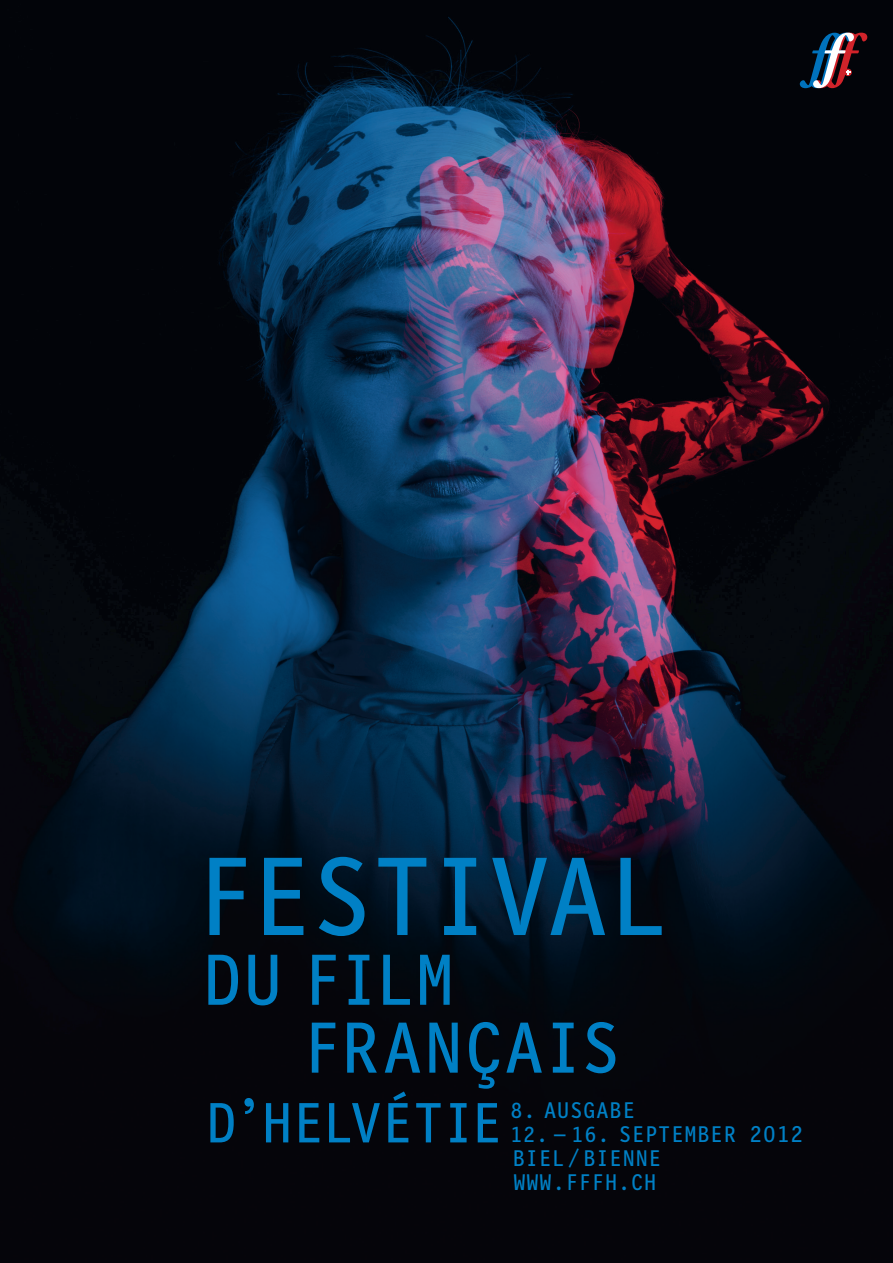
<style>
.page{position:relative;width:893px;height:1263px;background:#fff}
.page>*{position:absolute;margin:0;border:0;box-sizing:border-box;transform-origin:0 0}
.t1{font:112.65px "Letter Gothic";letter-spacing:.03em;color:#0080c5}
.t2{font:73.05px "Letter Gothic";letter-spacing:.05em;color:#0080c5}
.t3{font:57.45px "Letter Gothic";letter-spacing:.025em;color:#0080c5}
.t4{font:22.95px "Letter Gothic";letter-spacing:.07em;color:#0080c5}
.s1{font-size:24px}
</style>
<div class="page">
<img style="left:0;top:0;width:893px;height:1263px">
<svg style="left:800px;top:33px;width:67px;height:55px;background:#423948"></svg>
<p class="t1" style="left:196px;top:835px;width:471px">FESTIVAL</p>
<p class="t2" style="left:204px;top:940px;width:251px">DU FILM</p>
<p class="t2" style="left:303px;top:1008px;width:317px">FRANÇAIS</p>
<p class="t3" style="left:207px;top:1091px;width:296px">D’HELVÉTIE</p>
<p class="t4" style="left:511px;top:1097px;width:125px">8. AUSGABE</p>
<p class="t4" style="left:510px;top:1121px;width:294px">12. – 16. SEPTEMBER <span class="s1">2012</span></p>
<p class="t4" style="left:513px;top:1145px;width:149px">BIEL / BIENNE</p>
<p class="t4" style="left:514px;top:1169px;width:144px">WWW.FFFH.CH</p>
</div>
